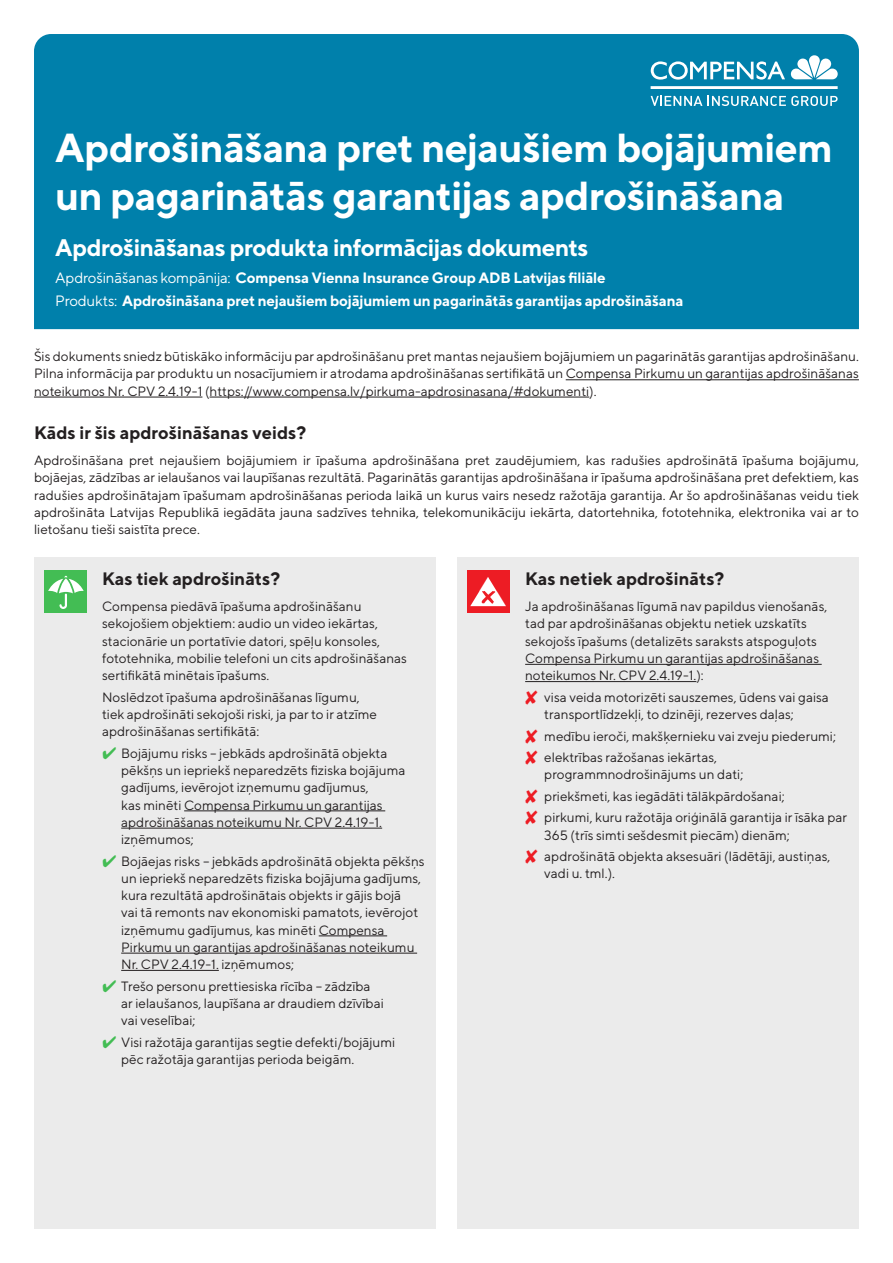
<style>
.page{position:relative;width:893px;height:1263px;background:#fff}
.page>*{position:absolute;margin:0;border:0;box-sizing:border-box;transform-origin:0 0}
.t1{font:700 40.5px/48px "TT Norms";letter-spacing:-.015em;color:#fff}
.t2{font:700 24px "TT Norms";letter-spacing:-.025em;color:#fff}
.Prod2{font:700 18px "TT Norms";color:#231f20}
.t3{font:700 15px "TT Norms";letter-spacing:-.01em;color:#fff}
.Pamat_prod{font:13.5px/17.2px "TT Norms";color:#231f20}
.s1{font-weight:400}
</style>
<div class="page">
<div style="left:34px;top:557px;width:402px;height:672px;background:#ebebeb"></div>
<hr style="left:184px;top:810px;width:201px;height:1px;background:#231f20">
<hr style="left:121px;top:828px;width:261px;height:1px;background:#231f20">
<hr style="left:319px;top:935px;width:68px;height:1px;background:#231f20">
<hr style="left:121px;top:953px;width:296px;height:1px;background:#231f20">
<hr style="left:121px;top:970px;width:98px;height:1px;background:#231f20">
<div style="left:457px;top:557px;width:402px;height:672px;background:#ebebeb"></div>
<hr style="left:525px;top:664px;width:297px;height:1px;background:#231f20">
<hr style="left:525px;top:681px;width:171px;height:1px;background:#231f20">
<div style="left:34px;top:34px;width:825px;height:295px;background:#0080ab"></div>
<hr style="left:566px;top:379px;width:293px;height:1px;background:#231f20">
<hr style="left:34px;top:397px;width:168px;height:1px;background:#231f20">
<hr style="left:210px;top:397px;width:379px;height:1px;background:#231f20">
<div style="left:45px;top:570px;width:42px;height:43px;background:#43bd54"></div>
<svg style="left:48px;top:576px;width:36px;height:33px"></svg>
<div style="left:467px;top:570px;width:42px;height:43px;background:#ed1c24"></div>
<svg style="left:470px;top:577px;width:36px;height:29px"></svg>
<hr style="left:651px;top:86px;width:187px;height:3px;background:#fff">
<svg style="left:651px;top:96px;width:51px;height:10px"></svg>
<svg style="left:708px;top:96px;width:130px;height:10px"></svg>
<svg style="left:651px;top:61px;width:134px;height:19px"></svg>
<svg style="left:791px;top:55px;width:47px;height:24px"></svg>
<p class="t1" style="left:55px;top:123px;width:779px">Apdrošināšana pret nejaušiem bojājumiem un pagarinātās garantijas apdrošināšana</p>
<p class="t2" style="left:55px;top:232px;width:535px">Apdrošināšanas produkta informācijas dokuments</p>
<p class="t3" style="left:55px;top:268px;width:552px"><span class="s1">Apdrošināšanas kompānija:</span> Compensa Vienna Insurance Group ADB Latvijas filiāle</p>
<p class="t3" style="left:55px;top:292px;width:630px"><span class="s1">Produkts:</span> Apdrošināšana pret nejaušiem bojājumiem un pagarinātās garantijas apdrošināšana</p>
<p class="Pamat_prod" style="left:34px;top:347px;width:826px;text-align:justify">Šis dokuments sniedz būtiskāko informāciju par apdrošināšanu pret mantas nejaušiem bojājumiem un pagarinātās garantijas apdrošināšanu.<br>Pilna informācija par produktu un nosacījumiem ir atrodama apdrošināšanas sertifikātā un Compensa Pirkumu un garantijas apdrošināšanas noteikumos Nr. CPV 2.4.19-1 (https://www.compensa.lv/pirkuma-apdrosinasana/#dokumenti).</p>
<p class="Prod2" style="left:34px;top:422px;width:274px">Kāds ir šis apdrošināšanas veids?</p>
<p class="Pamat_prod" style="left:34px;top:452px;width:826px;text-align:justify">Apdrošināšana pret nejaušiem bojājumiem ir īpašuma apdrošināšana pret zaudējumiem, kas radušies apdrošinātā īpašuma bojājumu, bojāejas, zādzības ar ielaušanos vai laupīšanas rezultātā. Pagarinātās garantijas apdrošināšana ir īpašuma apdrošināšana pret defektiem, kas radušies apdrošinātajam īpašumam apdrošināšanas perioda laikā un kurus vairs nesedz ražotāja garantija. Ar šo apdrošināšanas veidu tiek apdrošināta Latvijas Republikā iegādāta jauna sadzīves tehnika, telekomunikāciju iekārta, datortehnika, fototehnika, elektronika vai ar to lietošanu tieši saistīta prece.</p>
<p class="Prod2" style="left:102px;top:568px;width:180px">Kas tiek apdrošināts?</p>
<p class="Pamat_prod" style="left:102px;top:598px;width:306px">Compensa piedāvā īpašuma apdrošināšanu sekojošiem objektiem: audio un video iekārtas, stacionārie un portatīvie datori, spēļu konsoles, fototehnika, mobilie telefoni un cits apdrošināšanas sertifikātā minētais īpašums.</p>
<p class="Pamat_prod" style="left:102px;top:688px;width:277px">Noslēdzot īpašuma apdrošināšanas līgumu, tiek apdrošināti sekojoši riski, ja par to ir atzīme apdrošināšanas sertifikātā:</p>
<p class="Pamat_prod" style="left:121px;top:744px;width:286px">Bojājumu risks – jebkāds apdrošinātā objekta pēkšņs un iepriekš neparedzēts fiziska bojājuma gadījums, ievērojot izņemumu gadījumus,<br>kas minēti Compensa Pirkumu un garantijas apdrošināšanas noteikumu Nr. CPV 2.4.19-1. izņēmumos;</p>
<p class="Pamat_prod" style="left:121px;top:852px;width:305px">Bojāejas risks – jebkāds apdrošinātā objekta pēkšņs un iepriekš neparedzēts fiziska bojājuma gadījums, kura rezultātā apdrošinātais objekts ir gājis bojā<br>vai tā remonts nav ekonomiski pamatots, ievērojot izņēmumu gadījumus, kas minēti Compensa Pirkumu un garantijas apdrošināšanas noteikumu Nr. CPV 2.4.19-1. izņēmumos;</p>
<p class="Pamat_prod" style="left:121px;top:977px;width:264px">Trešo personu prettiesiska rīcība – zādzība ar ielaušanos, laupīšana ar draudiem dzīvībai vai veselībai;</p>
<p class="Pamat_prod" style="left:121px;top:1033px;width:276px">Visi ražotāja garantijas segtie defekti/bojājumi pēc ražotāja garantijas perioda beigām.</p>
<p class="Prod2" style="left:525px;top:568px;width:201px">Kas netiek apdrošināts?</p>
<p class="Pamat_prod" style="left:525px;top:598px;width:304px">Ja apdrošināšanas līgumā nav papildus vienošanās, tad par apdrošināšanas objektu netiek uzskatīts sekojošs īpašums (detalizēts saraksts atspoguļots Compensa Pirkumu un garantijas apdrošināšanas noteikumos Nr. CPV 2.4.19-1.):</p>
<p class="Pamat_prod" style="left:544px;top:688px;width:286px">visa veida motorizēti sauszemes, ūdens vai gaisa transportlīdzekļi, to dzinēji, rezerves daļas;</p>
<p class="Pamat_prod" style="left:544px;top:727px;width:293px">medību ieroči, makšķernieku vai zveju piederumi;</p>
<p class="Pamat_prod" style="left:544px;top:748px;width:200px">elektrības ražošanas iekārtas, programmnodrošinājums un dati;</p>
<p class="Pamat_prod" style="left:544px;top:787px;width:242px">priekšmeti, kas iegādāti tālākpārdošanai;</p>
<p class="Pamat_prod" style="left:544px;top:809px;width:304px">pirkumi, kuru ražotāja oriģinālā garantija ir īsāka par<br>365 (trīs simti sešdesmit piecām) dienām;</p>
<p class="Pamat_prod" style="left:544px;top:847px;width:288px">apdrošinātā objekta aksesuāri (lādētāji, austiņas, vadi u. tml.).</p>
</div>
